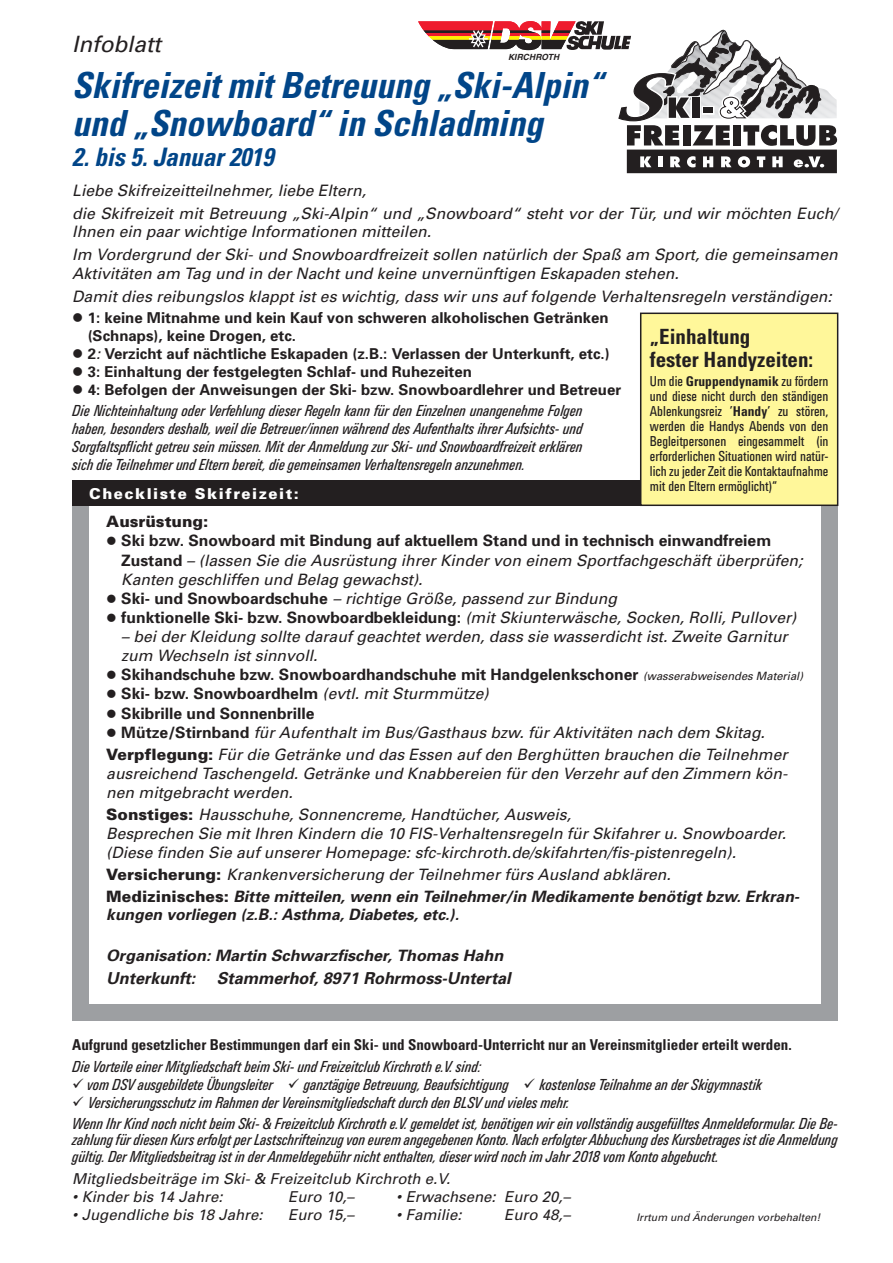
<style>
.page{position:relative;width:893px;height:1263px;background:#fff}
.page>*{position:absolute;margin:0;border:0;box-sizing:border-box;transform-origin:0 0}
.t1{font:italic 700 condensed 36px/37.5px "Univers";color:#014588}
.t2{font:italic 700 condensed 25.5px "Univers";color:#014588}
.t3{font:italic 22.5px "Univers";color:#231f20}
.t4{font:700 condensed 21px/22.5px "Univers";color:#231f20}
.t5{font:italic 700 16.5px "Univers";color:#231f20}
.t6{font:italic 15.75px/23px "Univers";color:#231f20}
.t7{font:italic 15.6px/19px "Univers";color:#231f20}
.t8{font:italic 700 15.6px/21.9px "Univers";color:#231f20}
.t9{font:700 15.6px "Univers";color:#231f20}
.t10{font:900 15.6px "Univers";color:#231f20}
.t11{font:15px/18px "Univers SB Con Ita";color:#231f20}
.t12{font:700 15px/18px "Univers";color:#231f20}
.t13{font:italic 15px "Univers";color:#231f20}
.t14{font:700 condensed 15px "Univers";color:#231f20}
.t15{font:900 15px "Univers";letter-spacing:.1em;color:#fff}
.t16{font:condensed 13.5px/15px "Univers SB";color:#231f20;text-align:justify}
.t17{font:italic 10.5px "Univers";color:#231f20}
.t18{font:italic 700 8.55px "Helvetica";letter-spacing:.01em;color:#231f20}
.s1{font-weight:400;font-style:italic}
.s2{font-family:"Univers";font-weight:700}
.s3{font-weight:700;font-style:normal}
.s4{font-weight:400;font-style:italic;font-size:11.4px}
.s5{font-weight:900;font-style:normal}
.s6{font-weight:400}
</style>
<div class="page">
<div style="left:72px;top:480px;width:766px;height:541px;background:#9d9fa2"></div>
<div style="left:89px;top:506px;width:732px;height:497px;background:#fff"></div>
<div style="left:72px;top:480px;width:766px;height:26px;background:#231f20"></div>
<div style="left:628px;top:150px;width:208px;height:22px;background:#231f20"></div>
<div style="left:627px;top:150px;width:210px;height:23px;border:2px solid #231f20"></div>
<svg style="left:640px;top:156px;width:11px;height:11px"></svg>
<hr style="left:658px;top:156px;width:4px;height:11px;background:#fff">
<svg style="left:670px;top:156px;width:11px;height:11px"></svg>
<svg style="left:687px;top:156px;width:9px;height:11px"></svg>
<svg style="left:703px;top:156px;width:10px;height:11px"></svg>
<svg style="left:721px;top:156px;width:10px;height:11px"></svg>
<svg style="left:738px;top:156px;width:12px;height:11px"></svg>
<svg style="left:757px;top:156px;width:8px;height:11px"></svg>
<svg style="left:772px;top:156px;width:11px;height:11px"></svg>
<svg style="left:794px;top:156px;width:30px;height:11px"></svg>
<svg style="left:418px;top:21px;width:419px;height:125px"></svg>
<div style="left:641px;top:313px;width:197px;height:192px;background:#fff79a"></div>
<div style="left:640px;top:313px;width:198px;height:193px;border:2px solid #231f20"></div>
<h3 class="t3" style="left:72px;top:30px;width:90px">Infoblatt</h3>
<h1 class="t1" style="left:72px;top:66px;width:533px">Skifreizeit mit Betreuung „Ski-Alpin“ und „Snowboard“ in Schladming</h1>
<h2 class="t2" style="left:72px;top:142px;width:203px">2. bis 5. Januar 2019</h2>
<p class="t18" style="left:508px;top:52px;width:53px">KIRCHROTH</p>
<p class="t6" style="left:72px;top:178px;width:767px">Liebe Skifreizeitteilnehmer, liebe Eltern,<br>die Skifreizeit mit Betreuung „Ski-Alpin“ und „Snowboard“ steht vor der Tür, und wir möchten Euch/</p>
<p class="t6" style="left:72px;top:220px;width:767px">Ihnen ein paar wichtige Informationen mitteilen.<br>Im Vordergrund der Ski- und Snowboardfreizeit sollen natürlich der Spaß am Sport, die gemeinsamen</p>
<p class="t6" style="left:72px;top:262px;width:761px">Aktivitäten am Tag und in der Nacht und keine unvernünftigen Eskapaden stehen.<br>Damit dies reibungslos klappt ist es wichtig, dass wir uns auf folgende Verhaltensregeln verständigen:</p>
<p class="t12" style="left:88px;top:308px;width:522px;text-indent:-15px">● 1: keine Mitnahme und kein Kauf von schweren alkoholischen Getränken (Schnaps), keine Drogen, etc.</p>
<p class="t12" style="left:72px;top:344px;width:539px">● 2<span class="s1">:</span> Verzicht auf nächtliche Eskapaden (z.B.: Verlassen der Unterkunft, etc.)</p>
<p class="t12" style="left:72px;top:362px;width:401px">● 3: Einhaltung der festgelegten Schlaf- und Ruhezeiten</p>
<p class="t12" style="left:72px;top:380px;width:550px">● 4: Befolgen der Anweisungen der Ski- bzw. Snowboardlehrer und Betreuer</p>
<p class="t11" style="left:72px;top:402px;width:512px;text-align:justify">Die Nichteinhaltung oder Verfehlung dieser Regeln kann für den Einzelnen unangenehme Folgen haben, besonders deshalb, weil die Betreuer/innen während des Aufenthalts ihrer Aufsichts- und Sorgfaltspflicht getreu sein müssen. Mit der Anmeldung zur Ski- und Snowboardfreizeit erklären sich die Teilnehmer und Eltern bereit, die gemeinsamen Verhaltensregeln anzunehmen.</p>
<h3 class="t4" style="left:650px;top:325px;width:165px">„Einhaltung<br>fester Handyzeiten:</h3>
<p class="t16" style="left:650px;top:374px;width:180px">Um die <span class="s2">Gruppendynamik</span> zu fördern und diese nicht durch den ständigen Ablenkungsreiz ’<span class="s2">Handy</span>’ zu stören, werden die Handys Abends von den Begleitpersonen eingesammelt (in erforderlichen Situationen wird natür&shy;lich zu jeder Zeit die Kontaktaufnahme mit den Eltern ermöglicht)“</p>
<p class="t15" style="left:89px;top:485px;width:211px">Checkliste Skifreizeit:</p>
<p class="t10" style="left:106px;top:512px;width:103px">Ausrüstung:</p>
<p class="t7" style="left:121px;top:531px;width:683px;text-indent:-15px">● <span class="s3">Ski bzw. Snowboard mit Bindung auf aktuellem Stand und in technisch einwandfreiem<br>Zustand</span> – (lassen Sie die Ausrüstung ihrer Kinder von einem Sportfachgeschäft überprüfen;<br>Kanten geschliffen und Belag gewachst).</p>
<p class="t7" style="left:106px;top:588px;width:512px">● <span class="s3">Ski- und Snowboardschuhe</span> – richtige Größe, passend zur Bindung</p>
<p class="t7" style="left:106px;top:608px;width:692px">● <span class="s3">funktionelle Ski- bzw. Snowboardbekleidung:</span> (mit Skiunterwäsche, Socken, Rolli, Pullover)</p>
<p class="t7" style="left:121px;top:627px;width:668px">– bei der Kleidung sollte darauf geachtet werden, dass sie wasserdicht ist. Zweite Garnitur zum Wechseln ist sinnvoll.</p>
<p class="t9" style="left:106px;top:665px;width:698px">● Skihandschuhe bzw. Snowboardhandschuhe mit Handgelenkschoner <span class="s4">(wasserabweisendes Material)</span></p>
<p class="t9" style="left:106px;top:684px;width:384px">● Ski- bzw. Snowboardhelm <span class="s1">(evtl. mit Sturmmütze)</span></p>
<p class="t9" style="left:106px;top:703px;width:210px">● Skibrille und Sonnenbrille</p>
<p class="t7" style="left:106px;top:721px;width:683px;line-height:22.4px">● <span class="s3">Mütze/Stirnband</span> für Aufenthalt im Bus/Gasthaus bzw. für Aktivitäten nach dem Skitag.<br><span class="s5">Verpflegung:</span> Für die Getränke und das Essen auf den Berghütten brauchen die Teilnehmer</p>
<p class="t7" style="left:106px;top:764px;width:683px">ausreichend Taschengeld. Getränke und Knabbereien für den Verzehr auf den Zimmern kön&shy;nen mitgebracht werden.</p>
<p class="t7" style="left:106px;top:805px;width:681px"><span class="s5">Sonstiges:</span> Hausschuhe, Sonnencreme, Handtücher, Ausweis,<br>Besprechen Sie mit Ihren Kindern die 10 FIS-Verhaltensregeln für Skifahrer u. Snowboarder. (Diese finden Sie auf unserer Homepage: sfc-kirchroth.de/skifahrten/fis-pistenregeln).</p>
<p class="t8" style="left:106px;top:863px;width:695px"><span class="s5">Versicherung:</span> <span class="s6">Krankenversicherung der Teilnehmer fürs Ausland abklären.<br></span><span class="s5">Medizinisches:</span> Bitte mitteilen, wenn ein Teilnehmer/in Medikamente benötigt bzw. Erkran-</p>
<p class="t8" style="left:106px;top:903px;width:354px">kungen vorliegen (z.B.: Asthma, Diabetes, etc.).</p>
<p class="t8" style="left:106px;top:944px;width:398px">Organisation: Martin Schwarzfischer, Thomas Hahn</p>
<p class="t5" style="left:106px;top:967px;width:90px">Unterkunft:</p>
<p class="t5" style="left:217px;top:967px;width:295px">Stammerhof, 8971 Rohrmoss-Untertal</p>
<p class="t14" style="left:72px;top:1035px;width:721px">Aufgrund gesetzlicher Bestimmungen darf ein Ski- und Snowboard-Unterricht nur an Vereinsmitglieder erteilt werden.</p>
<p class="t11" style="left:72px;top:1058px;width:410px">Die Vorteile einer Mitgliedschaft beim Ski- und Freizeitclub Kirchroth e.V. sind:</p>
<p class="t11" style="left:72px;top:1076px;width:691px">✓ vom DSV ausgebildete Übungsleiter ✓ ganztägige Betreuung, Beaufsichtigung ✓ kostenlose Teilnahme an der Skigymnastik</p>
<p class="t11" style="left:72px;top:1092px;width:767px;line-height:20.7px">✓ Versicherungsschutz im Rahmen der Vereinsmitgliedschaft durch den BLSV und vieles mehr.<br>Wenn Ihr Kind noch nicht beim Ski- &amp; Freizeitclub Kirchroth e.V. gemeldet ist, benötigen wir ein vollständig ausgefülltes Anmeldeformular. Die Be-</p>
<p class="t11" style="left:72px;top:1132px;width:767px;line-height:16.5px">zahlung für diesen Kurs erfolgt per Lastschrifteinzug von eurem angegebenen Konto. Nach erfolgter Abbuchung des Kursbetrages ist die Anmeldung gültig. Der Mitgliedsbeitrag ist in der Anmeldegebühr nicht enthalten, dieser wird noch im Jahr 2018 vom Konto abgebucht.</p>
<p class="t13" style="left:72px;top:1169px;width:379px">Mitgliedsbeiträge im Ski- &amp; Freizeitclub Kirchroth e.V.</p>
<p class="t13" style="left:72px;top:1187px;width:152px">• Kinder bis 14 Jahre:</p>
<p class="t13" style="left:288px;top:1187px;width:67px">Euro 10,–</p>
<p class="t13" style="left:396px;top:1187px;width:175px">• Erwachsene: Euro 20,–</p>
<p class="t13" style="left:72px;top:1205px;width:192px">• Jugendliche bis 18 Jahre:</p>
<p class="t13" style="left:288px;top:1205px;width:67px">Euro 15,–</p>
<p class="t13" style="left:396px;top:1205px;width:67px">• Familie:</p>
<p class="t13" style="left:504px;top:1205px;width:67px">Euro 48,–</p>
<p class="t17" style="left:636px;top:1210px;width:186px">Irrtum und Änderungen vorbehalten!</p>
</div>
